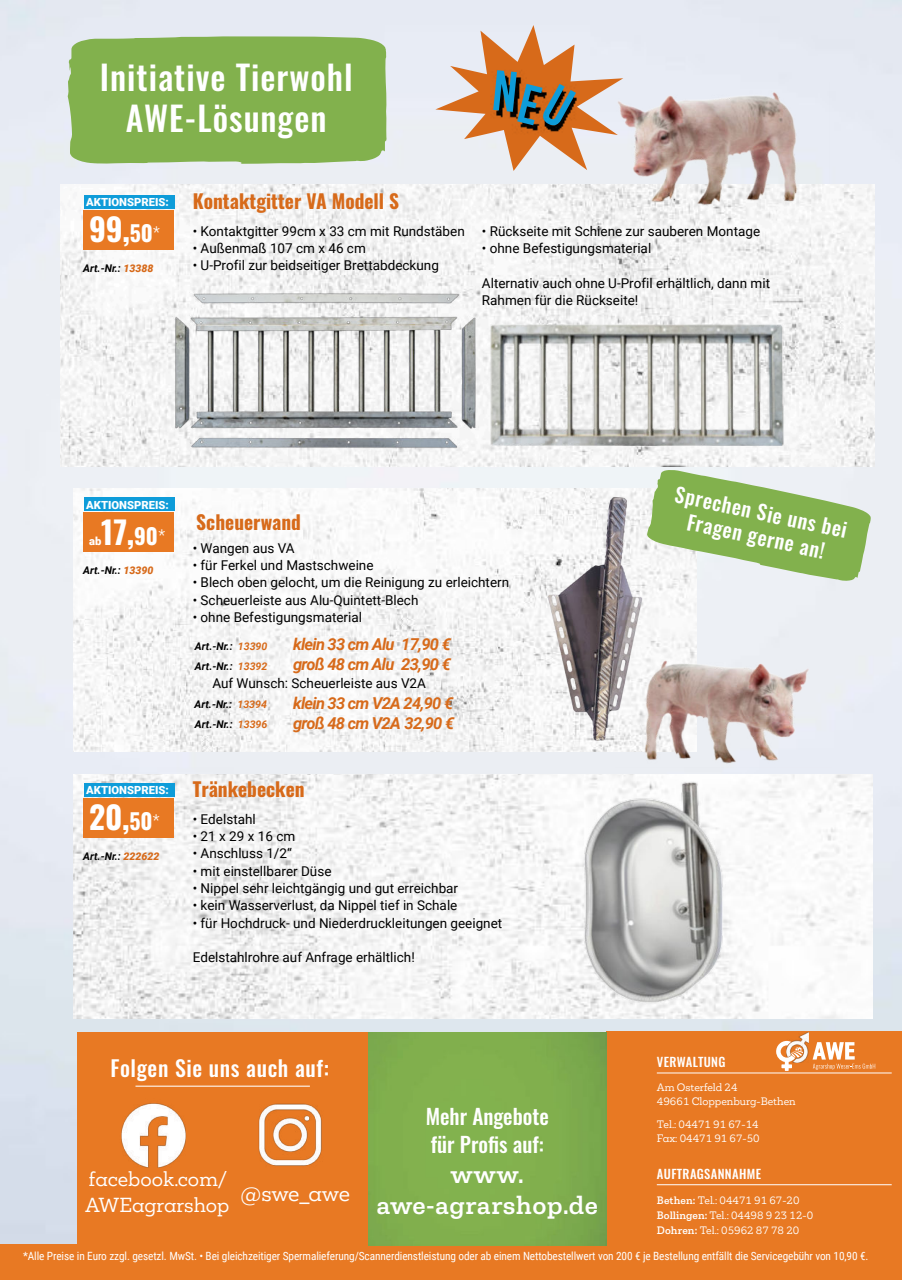
<style>
.page{position:relative;width:902px;height:1280px;background:#fff}
.page>*{position:absolute;margin:0;border:0;box-sizing:border-box;transform-origin:0 0}
.t1{font:500 33.75px/40.5px "Oswald";letter-spacing:.03em;color:#fff;text-align:center}
.t2{font:700 31.5px "Oswald";color:#fff}
.t3{font:600 expanded 23.4px/30.8px "Belarius Serif";letter-spacing:.02em;color:#fff;text-align:center}
.t4{font:500 21.9px "Oswald";letter-spacing:.03em;color:#fff}
.t5{font:500 21.15px/27.8px "Oswald";color:#fff}
.t6{font:500 20.4px/24.5px "Oswald";color:#fff;text-align:center}
.t7{font:20.25px "Mokoko";letter-spacing:-.025em;color:#fff}
.t8{font:700 19.35px "Oswald";color:#d76a1a}
.t9{font:18.6px/26.1px "Mokoko";color:#fff}
.t10{font:italic 700 16.35px/19.6px "Roboto";letter-spacing:-.045em;color:#d76a1a}
.t11{font:13.5px/17.4px "Roboto";color:#000}
.t12{font:500 12.6px "Oswald";letter-spacing:.03em;color:#fff}
.t13{font:11.25px "Roboto Condensed";letter-spacing:-.01em;color:#fff}
.t14{font:900 11.25px "Roboto";color:#fff}
.t15{font:italic 700 10.5px/19.5px "Roboto";color:#000}
.t16{font:9.9px/15px "Mokoko";color:#fff}
.s1{font-family:"Roboto";font-weight:900;font-size:11.25px;color:#fff}
.s2{font-size:21.9px}
.s3{font-weight:300;font-size:19.35px}
.s4{font-weight:900;color:#d76a1a}
.s5{color:#d76a1a}
.s6{font-family:"Oswald";font-weight:700;font-size:19.35px;color:#d76a1a}
.s7{font-family:"Belarius Serif";font-weight:600;font-stretch:expanded;font-size:9.75px}
</style>
<div class="page">
<img style="left:901px;top:433px;width:1px;height:830px">
<img style="left:901px;top:0;width:1px;height:433px">
<img style="left:0;top:0;width:901px;height:1245px">
<div style="left:0;top:1245px;width:901px;height:35px;background:#e87923"></div>
<div style="left:606px;top:1031px;width:295px;height:214px;background:#e87923"></div>
<hr style="left:656px;top:1184px;width:235px;height:1px;background:#fff">
<hr style="left:656px;top:1072px;width:235px;height:1px;background:#fff">
<img style="left:786px;top:1033px;width:22px;height:29px">
<svg style="left:812px;top:1042px;width:63px;height:28px"></svg>
<svg style="left:776px;top:1041px;width:26px;height:30px"></svg>
<img style="left:60px;top:184px;width:814px;height:283px">
<div style="left:84px;top:210px;width:90px;height:40px;background:#e87923"></div>
<div style="left:84px;top:195px;width:90px;height:13px;background:#0e9cd9"></div>
<img style="left:167px;top:285px;width:318px;height:176px">
<img style="left:491px;top:324px;width:295px;height:122px">
<div style="left:68px;top:36px;width:319px;height:128px;background:#82b14d"></div>
<img style="left:73px;top:774px;width:799px;height:245px">
<div style="left:84px;top:798px;width:90px;height:40px;background:#e87923"></div>
<div style="left:84px;top:783px;width:90px;height:13px;background:#0e9cd9"></div>
<img style="left:576px;top:774px;width:154px;height:245px">
<img style="left:73px;top:488px;width:442px;height:263px">
<div style="left:84px;top:512px;width:90px;height:40px;background:#e87923"></div>
<div style="left:84px;top:498px;width:90px;height:13px;background:#0e9cd9"></div>
<img style="left:515px;top:487px;width:182px;height:264px">
<svg style="left:647px;top:470px;width:223px;height:111px;background:#a8c787"></svg>
<img style="left:586px;top:83px;width:243px;height:132px">
<img style="left:615px;top:651px;width:216px;height:121px">
<img style="left:367px;top:1033px;width:239px;height:213px">
<div style="left:77px;top:1033px;width:290px;height:213px;background:#e87923"></div>
<hr style="left:135px;top:1086px;width:175px;height:1px;background:#fff">
<img style="left:121px;top:1103px;width:65px;height:65px">
<img style="left:258px;top:1103px;width:64px;height:63px">
<svg style="left:435px;top:25px;width:188px;height:146px;background:#d5b199"></svg>
<h1 class="t1" style="left:100px;top:60px;width:254px">Initiative Tierwohl<br>AWE-Lösungen</h1>
<h3 class="t8" style="left:86px;top:191px;width:314px"><span class="s1">AKTIONSPREIS:</span> Kontaktgitter VA Modell S</h3>
<h2 class="t2" style="left:89px;top:216px;width:73px">99,<span class="s2">50</span><span class="s3">*</span></h2>
<p class="t15" style="left:83px;top:258px;width:72px">Art.-Nr.: <span class="s4">13388</span></p>
<p class="t11" style="left:193px;top:221px;width:273px">• Kontaktgitter 99cm x 33 cm mit Rundstäben</p>
<p class="t11" style="left:193px;top:239px;width:175px">• Außenmaß 107 cm x 46 cm</p>
<p class="t11" style="left:193px;top:256px;width:248px">• U-Profil zur beidseitiger Brettabdeckung</p>
<p class="t11" style="left:482px;top:221px;width:280px">• Rückseite mit Schiene zur sauberen Montage</p>
<p class="t11" style="left:482px;top:239px;width:171px">• ohne Befestigungsmaterial</p>
<p class="t11" style="left:482px;top:274px;width:289px">Alternativ auch ohne U-Profil erhältlich, dann mit<br>Rahmen für die Rückseite!</p>
<p class="t14" style="left:86px;top:498px;width:84px">AKTIONSPREIS:</p>
<p class="t14" style="left:89px;top:533px;width:14px">ab</p>
<h2 class="t2" style="left:101px;top:519px;width:65px">17,<span class="s2">90</span><span class="s3">*</span></h2>
<p class="t15" style="left:83px;top:560px;width:72px">Art.-Nr.: <span class="s4">13390</span></p>
<h3 class="t8" style="left:196px;top:512px;width:106px">Scheuerwand</h3>
<p class="t11" style="left:193px;top:539px;width:103px">• Wangen aus VA</p>
<p class="t11" style="left:193px;top:556px;width:182px">• für Ferkel und Mastschweine</p>
<p class="t11" style="left:193px;top:573px;width:318px">• Blech oben gelocht, um die Reinigung zu erleichtern</p>
<p class="t11" style="left:193px;top:591px;width:227px">• Scheuerleiste aus Alu-Quintett-Blech</p>
<p class="t11" style="left:193px;top:608px;width:171px">• ohne Befestigungsmaterial</p>
<p class="t10" style="left:293px;top:634px;width:159px">klein 33 cm Alu 17,90 € groß 48 cm Alu 23,90 €</p>
<p class="t10" style="left:293px;top:693px;width:163px">klein 33 cm V2A 24,90 € groß 48 cm V2A 32,90 €</p>
<p class="t15" style="left:195px;top:636px;width:74px">Art.-Nr.: <span class="s5">13390</span></p>
<p class="t15" style="left:195px;top:656px;width:74px">Art.-Nr.: <span class="s5">13392</span></p>
<p class="t11" style="left:212px;top:674px;width:215px">Auf Wunsch: Scheuerleiste aus V2A</p>
<p class="t15" style="left:194px;top:695px;width:75px">Art.-Nr.: <span class="s5">13394<br></span>Art.-Nr.: <span class="s5">13396</span></p>
<p class="t14" style="left:86px;top:784px;width:220px">AKTIONSPREIS: <span class="s6">Tränkebecken</span></p>
<h2 class="t2" style="left:89px;top:804px;width:72px">20,<span class="s2">50</span><span class="s3">*</span></h2>
<p class="t15" style="left:83px;top:846px;width:78px">Art.-Nr.: <span class="s4">222622</span></p>
<p class="t11" style="left:193px;top:809px;width:65px">• Edelstahl</p>
<p class="t11" style="left:193px;top:827px;width:104px">• 21 x 29 x 16 cm</p>
<p class="t11" style="left:193px;top:844px;width:101px">• Anschluss 1/2“</p>
<p class="t11" style="left:193px;top:862px;width:140px">• mit einstellbarer Düse</p>
<p class="t11" style="left:193px;top:879px;width:267px">• Nippel sehr leichtgängig und gut erreichbar</p>
<p class="t11" style="left:193px;top:896px;width:266px">• kein Wasserverlust, da Nippel tief in Schale</p>
<p class="t11" style="left:193px;top:914px;width:311px">• für Hochdruck- und Niederdruckleitungen geeignet</p>
<p class="t11" style="left:193px;top:948px;width:223px">Edelstahlrohre auf Anfrage erhältlich!</p>
<h3 class="t4" style="left:110px;top:1057px;width:220px">Folgen Sie uns auch auf:</h3>
<h3 class="t9" style="left:85px;top:1166px;width:146px">facebook.com/<br>AWEagrarshop</h3>
<h3 class="t7" style="left:240px;top:1179px;width:112px">@swe_awe</h3>
<h3 class="t5" style="left:425px;top:1104px;width:125px">Mehr Angebote für Profis auf:</h3>
<h3 class="t3" style="left:376px;top:1160px;width:223px">www. awe-agrarshop.de</h3>
<h3 class="t6" style="left:677px;top:483px;width:177px;rotate:12deg">Sprechen Sie uns bei<br>Fragen gerne an!</h3>
<p class="t12" style="left:657px;top:1055px;width:70px">VERWALTUNG</p>
<p class="t16" style="left:657px;top:1080px;width:140px;line-height:13.8px">Am Osterfeld 24<br>49661 Cloppenburg-Bethen</p>
<p class="t16" style="left:657px;top:1117px;width:104px;line-height:14px">Tel.: 04471 91 67-14<br>Fax: 04471 91 67-50</p>
<p class="t12" style="left:657px;top:1168px;width:106px">AUFTRAGSANNAHME</p>
<p class="t16" style="left:657px;top:1192px;width:158px"><span class="s7">Bethen:</span> Tel.: 04471 91 67-20<br><span class="s7">Bollingen:</span> Tel.: 04498 9 23 12-0<br><span class="s7">Dohren:</span> Tel.: 05962 87 78 20</p>
<p class="t13" style="left:23px;top:1248px;width:846px">*Alle Preise in Euro zzgl. gesetzl. MwSt. • Bei gleichzeitiger Spermalieferung/Scannerdienstleistung oder ab einem Nettobestellwert von 200 € je Bestellung entfällt die Servicegebühr von 10,90 €.</p>
</div>
